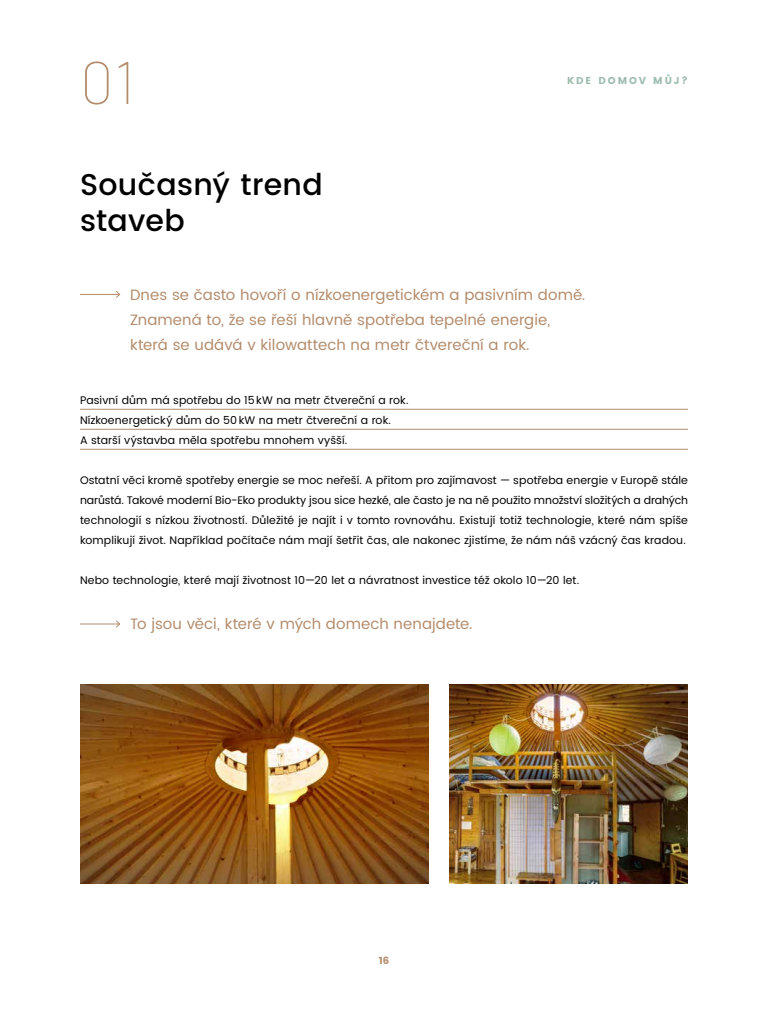
<style>
.page{position:relative;width:768px;height:1024px;background:#fff}
.page>*{position:absolute;margin:0;border:0;box-sizing:border-box;transform-origin:0 0}
.t1{font:100 60px "Barlow";color:#b38c6c}
.t2{font:500 30px/36px "Poppins";letter-spacing:.01em;color:#000}
.t3{font:15px/25px "Poppins";letter-spacing:.005em;color:#b38c6c}
.t4{font:11px/20px "Poppins";letter-spacing:.01em;color:#000}
.t5{font:700 10px "Poppins";letter-spacing:.205em;color:#9cbcad}
.t6{font:700 10px "Poppins";color:#b38c6c}
</style>
<div class="page">
<img style="left:80px;top:684px;width:349px;height:200px">
<img style="left:449px;top:684px;width:239px;height:200px">
<hr style="left:80px;top:409px;width:608px;height:1px;background:#b38c6c">
<hr style="left:80px;top:429px;width:608px;height:1px;background:#b38c6c">
<hr style="left:80px;top:449px;width:608px;height:1px;background:#b38c6c">
<hr style="left:80px;top:294px;width:40px;height:1px;background:#b38c6c">
<svg style="left:115px;top:291px;width:5px;height:7px"></svg>
<hr style="left:80px;top:624px;width:40px;height:1px;background:#b38c6c">
<svg style="left:115px;top:620px;width:5px;height:8px"></svg>
<h1 class="t1" style="left:80px;top:40px;width:57px">01</h1>
<h2 class="t2" style="left:80px;top:168px;width:244px">Současný trend staveb</h2>
<p class="t5" style="left:567px;top:75px;width:122px">KDE DOMOV MŮJ?</p>
<h3 class="t3" style="left:130px;top:282px;width:457px">Dnes se často hovoří o nízkoenergetickém a pasivním domě.<br>Znamená to, že se řeší hlavně spotřeba tepelné energie, která se udává v kilowattech na metr čtvereční a rok.</h3>
<p class="t4" style="left:80px;top:390px;width:330px">Pasivní dům má spotřebu do 15kW na metr čtvereční a rok.<br>Nízkoenergetický dům do 50kW na metr čtvereční a rok.<br>A starší výstavba měla spotřebu mnohem vyšší.</p>
<p class="t4" style="left:80px;top:470px;width:610px;text-align:justify">Ostatní věci kromě spotřeby energie se moc neřeší. A přitom pro zajímavost — spotřeba energie v Europě stále narůstá. Takové moderní Bio-Eko produkty jsou sice hezké, ale často je na ně použito množství složitých a drahých technologií s nízkou životností. Důležité je najít i v tomto rovnováhu. Existují totiž technologie, které nám spíše komplikují život. Například počítače nám mají šetřit čas, ale nakonec zjistíme, že nám náš vzácný čas kradou.</p>
<p class="t4" style="left:80px;top:570px;width:501px">Nebo technologie, které mají životnost 10—20 let a návratnost investice též okolo 10—20 let.</p>
<h3 class="t3" style="left:130px;top:612px;width:344px">To jsou věci, které v mých domech nenajdete.</h3>
<p class="t6" style="left:379px;top:955px;width:12px">16</p>
</div>
